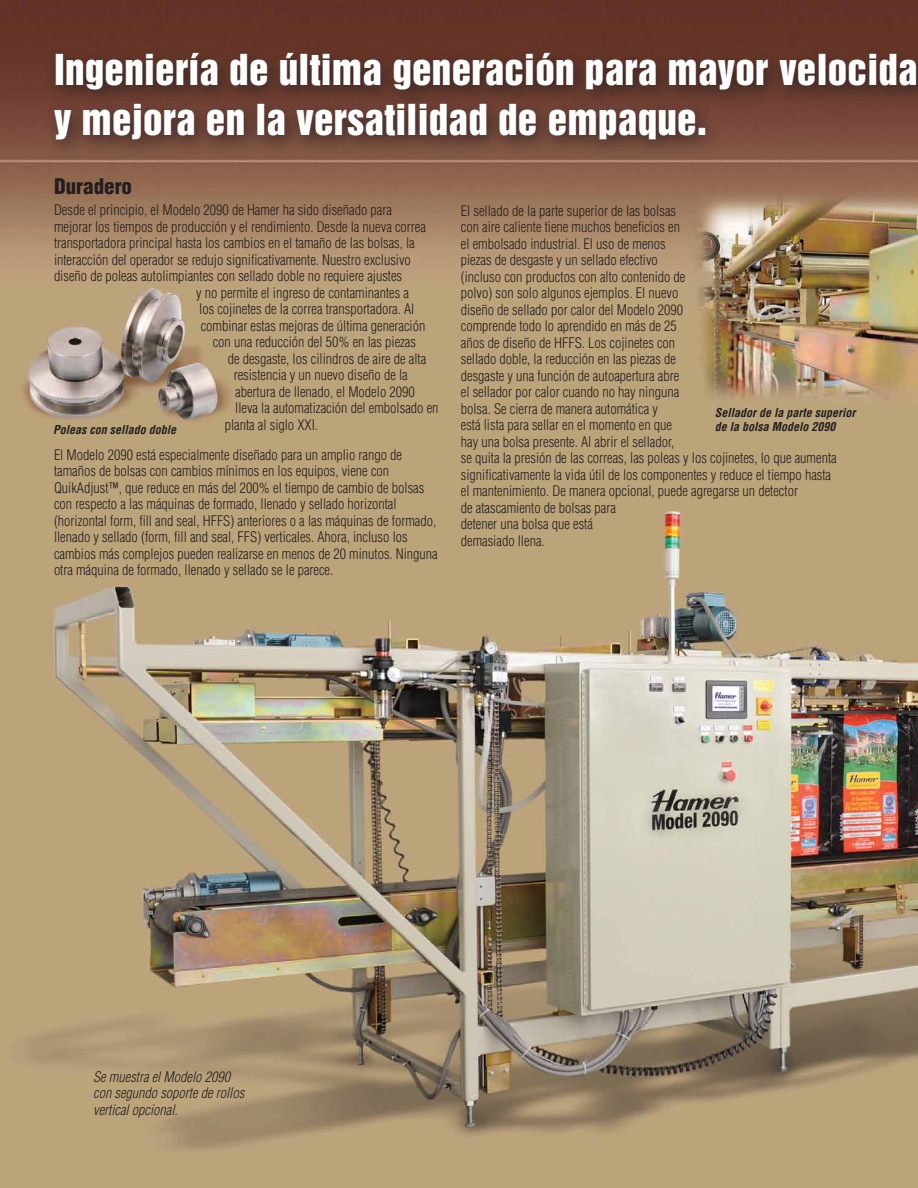
<style>
.page{position:relative;width:918px;height:1188px;background:#fff}
.page>*{position:absolute;margin:0;border:0;box-sizing:border-box;transform-origin:0 0}
.t1{font:39px/49.5px "Helvetica Inserat";letter-spacing:.005em;color:#fff}
.t2{font:900 condensed 21px "Helvetica";color:#231f20}
.t3{font:300 condensed 14.25px/16.5px "Helvetica";color:#231f20}
.t4{font:italic 300 condensed 14.25px/16.5px "Helvetica";color:#231f20}
.t5{font:italic 700 condensed 12px/13.5px "Helvetica";color:#231f20}
</style>
<div class="page">
<img style="left:0;top:0;width:918px;height:1188px">
<div style="left:44px;top:45px;width:874px;height:114px;background:#231f20;opacity:.75"></div>
<h1 class="t1" style="left:54px;top:46px;width:865px">Ingeniería de última generación para mayor velocida y mejora en la versatilidad de empaque.</h1>
<h2 class="t2" style="left:54px;top:173px;width:80px">Duradero</h2>
<p class="t3" style="left:54px;top:202px;width:339px">Desde el principio, el Modelo 2090 de Hamer ha sido diseñado para</p>
<p class="t3" style="left:54px;top:218px;width:373px">mejorar los tiempos de producción y el rendimiento. Desde la nueva correa</p>
<p class="t3" style="left:54px;top:235px;width:362px">transportadora principal hasta los cambios en el tamaño de las bolsas, la</p>
<p class="t3" style="left:54px;top:251px;width:358px">interacción del operador se redujo significativamente. Nuestro exclusivo</p>
<p class="t3" style="left:54px;top:268px;width:350px">diseño de poleas autolimpiantes con sellado doble no requiere ajustes</p>
<p class="t3" style="left:196px;top:284px;width:214px">y no permite el ingreso de contaminantes a</p>
<p class="t3" style="left:199px;top:301px;width:217px">los cojinetes de la correa transportadora. Al</p>
<p class="t3" style="left:201px;top:317px;width:226px">combinar estas mejoras de última generación</p>
<p class="t3" style="left:213px;top:334px;width:205px">con una reducción del 50% en las piezas</p>
<p class="t3" style="left:228px;top:350px;width:200px">de desgaste, los cilindros de aire de alta</p>
<p class="t3" style="left:234px;top:367px;width:176px">resistencia y un nuevo diseño de la</p>
<p class="t3" style="left:235px;top:383px;width:181px">abertura de llenado, el Modelo 2090</p>
<p class="t3" style="left:235px;top:400px;width:205px">lleva la automatización del embolsado en</p>
<p class="t3" style="left:225px;top:416px;width:95px">planta al siglo XXI.</p>
<p class="t3" style="left:54px;top:446px;width:385px">El Modelo 2090 está especialmente diseñado para un amplio rango de tamaños de bolsas con cambios mínimos en los equipos, viene con QuikAdjust™, que reduce en más del 200% el tiempo de cambio de bolsas con respecto a las máquinas de formado, llenado y sellado horizontal (horizontal form, fill and seal, HFFS) anteriores o a las máquinas de formado, llenado y sellado (form, fill and seal, FFS) verticales. Ahora, incluso los cambios más complejos pueden realizarse en menos de 20 minutos. Ninguna otra máquina de formado, llenado y sellado se le parece.</p>
<p class="t5" style="left:53px;top:423px;width:124px">Poleas con sellado doble</p>
<p class="t3" style="left:461px;top:202px;width:377px">El sellado de la parte superior de las bolsas<br>con aire caliente tiene muchos beneficios en<br>el embolsado industrial. El uso de menos<br>piezas de desgaste y un sellado efectivo<br>(incluso con productos con alto contenido de<br>polvo) son solo algunos ejemplos. El nuevo<br>diseño de sellado por calor del Modelo 2090<br>comprende todo lo aprendido en más de 25<br>años de diseño de HFFS. Los cojinetes con<br>sellado doble, la reducción en las piezas de<br>desgaste y una función de autoapertura abre<br>el sellador por calor cuando no hay ninguna<br>bolsa. Se cierra de manera automática y<br>está lista para sellar en el momento en que<br>hay una bolsa presente. Al abrir el sellador,<br>se quita la presión de las correas, las poleas y los cojinetes, lo que aumenta significativamente la vida útil de los componentes y reduce el tiempo hasta el mantenimiento. De manera opcional, puede agregarse un detector<br>de atascamiento de bolsas para<br>detener una bolsa que está<br>demasiado llena.</p>
<p class="t5" style="left:715px;top:406px;width:142px">Sellador de la parte superior de la bolsa Modelo 2090</p>
<p class="t4" style="left:93px;top:1068px;width:153px">Se muestra el Modelo 2090 con segundo soporte de rollos vertical opcional.</p>
</div>
